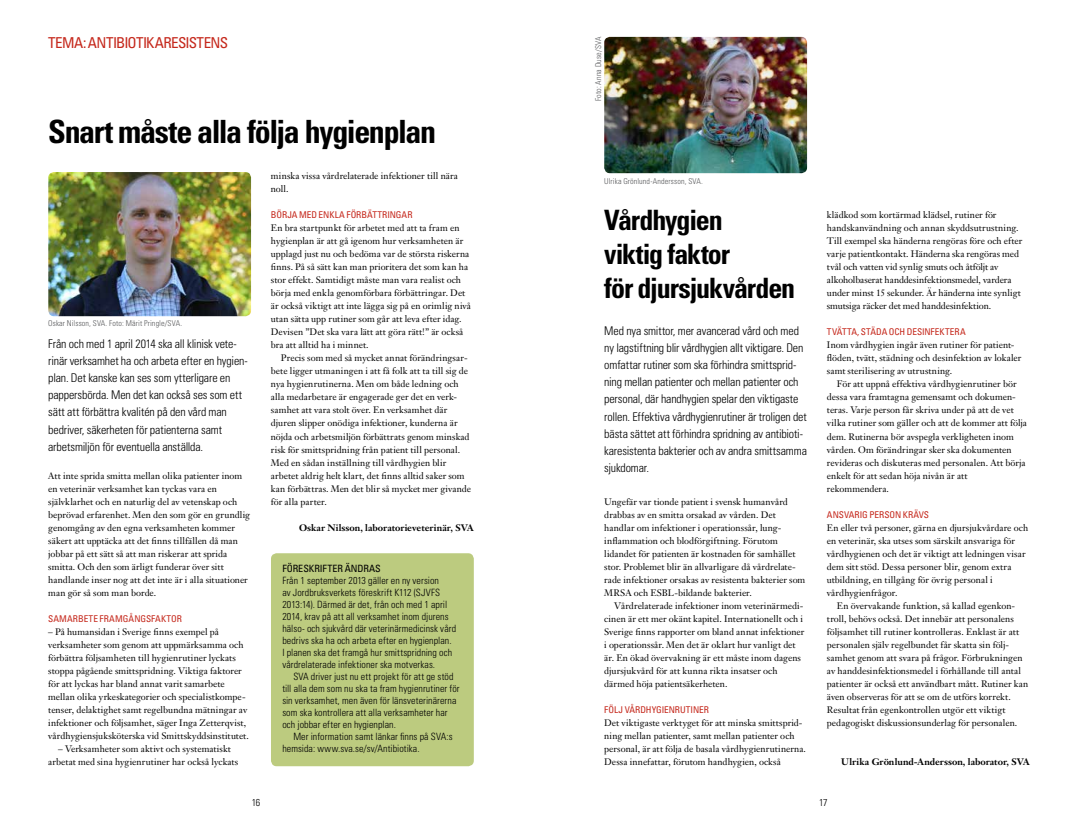
<style>
.page{position:relative;width:1078px;height:823px;background:#fff}
.page>*{position:absolute;margin:0;border:0;box-sizing:border-box;transform-origin:0 0}
.t1{font:700 condensed 32px "Univers LT Std";letter-spacing:-.045em;color:#000}
.t2{font:700 condensed 28px/33.6px "Univers LT Std";letter-spacing:-.04em;color:#000}
.t3{font:condensed 15px "Univers LT Std";letter-spacing:-.04em;color:#c5281c}
.t4{font:300 condensed 12px/17px "Univers LT Std";letter-spacing:-.01em;color:#000}
.t5{font:300 condensed 10px/12px "Univers LT Std";letter-spacing:.005em;color:#000}
.t6{font:condensed 10px "Univers LT Std";color:#000}
.t7{font:9.3px/13px "Janson Text LT Std";letter-spacing:.005em;color:#000}
.t8{font:condensed 9.3px "Univers LT Std";color:#c5281c}
.t9{font:700 9.3px "Janson Text LT Std";letter-spacing:.005em;color:#000}
.t10{font:300 condensed 8px "Univers LT Std";letter-spacing:.015em;color:#58595b}
</style>
<div class="page">
<img style="left:48px;top:172px;width:203px;height:144px">
<div style="left:271px;top:553px;width:202px;height:212px;background:#bccb7f;border-radius:6px"></div>
<img style="left:604px;top:37px;width:202px;height:136px">
<h3 class="t3" style="left:48px;top:33px;width:181px">TEMA: ANTIBIOTIKARESISTENS</h3>
<h1 class="t1" style="left:48px;top:112px;width:389px">Snart måste alla följa hygienplan</h1>
<p class="t10" style="left:48px;top:318px;width:135px">Oskar Nilsson, SVA. Foto: Märit Pringle/SVA.</p>
<p class="t4" style="left:48px;top:335px;width:201px">Från och med 1 april 2014 ska all klinisk vete&shy;rinär verksamhet ha och arbeta efter en hygien&shy;plan. Det kanske kan ses som ytterligare en pappersbörda. Men det kan också ses som ett sätt att förbättra kvalitén på den vård man bedriver, säkerheten för patienterna samt arbetsmiljön för eventuella anställda.</p>
<p class="t7" style="left:48px;top:468px;width:203px">Att inte sprida smitta mellan olika patienter inom en veterinär verksamhet kan tyckas vara en självklarhet och en naturlig del av vetenskap och beprövad erfarenhet. Men den som gör en grundlig genomgång av den egna verksamheten kommer säkert att upptäcka att det finns tillfällen då man jobbar på ett sätt så att man riskerar att sprida smitta. Och den som ärligt funderar över sitt handlande inser nog att det inte är i alla situationer man gör så som man borde.</p>
<p class="t8" style="left:48px;top:612px;width:135px">SAMARBETE FRAMGÅNGSFAKTOR</p>
<p class="t7" style="left:48px;top:624px;width:202px">– På humansidan i Sverige finns exempel på verksamheter som genom att uppmärksamma och förbättra följsamheten till hygienrutiner lyckats stoppa pågående smittspridning. Viktiga faktorer för att lyckas har bland annat varit samarbete mellan olika yrkeskategorier och specialistkompe&shy;tenser, delaktighet samt regelbundna mätningar av infektioner och följsamhet, säger Inga Zetterqvist, vårdhygiensjuksköterska vid Smittskyddsinstitutet.</p>
<p class="t7" style="left:48px;top:741px;width:192px;text-align:center">– Verksamheter som aktivt och systematiskt arbetat med sina hygienrutiner har också lyckats</p>
<p class="t7" style="left:271px;top:169px;width:189px">minska vissa vårdrelaterade infektioner till nära noll.</p>
<p class="t8" style="left:271px;top:209px;width:143px">BÖRJA MED ENKLA FÖRBÄTTRINGAR</p>
<p class="t7" style="left:271px;top:221px;width:202px">En bra startpunkt för arbetet med att ta fram en hygienplan är att gå igenom hur verksamheten är upplagd just nu och bedöma var de största riskerna finns. På så sätt kan man prioritera det som kan ha stor effekt. Samtidigt måste man vara realist och börja med enkla genomförbara förbättringar. Det är också viktigt att inte lägga sig på en orimlig nivå utan sätta upp rutiner som går att leva efter idag.<br>Devisen ”Det ska vara lätt att göra rätt!” är också bra att alltid ha i minnet.</p>
<p class="t7" style="left:271px;top:351px;width:201px;text-indent:10px">Precis som med så mycket annat förändringsar&shy;bete ligger utmaningen i att få folk att ta till sig de nya hygienrutinerna. Men om både ledning och alla medarbetare är engagerade ger det en verk&shy;samhet att vara stolt över. En verksamhet där djuren slipper onödiga infektioner, kunderna är nöjda och arbetsmiljön förbättrats genom minskad risk för smittspridning från patient till personal.<br>Med en sådan inställning till vårdhygien blir arbetet aldrig helt klart, det finns alltid saker som kan förbättras. Men det blir så mycket mer givande för alla parter.</p>
<p class="t9" style="left:299px;top:521px;width:176px">Oskar Nilsson, laboratorieveterinär, SVA</p>
<p class="t6" style="left:282px;top:561px;width:100px">FÖRESKRIFTER ÄNDRAS</p>
<p class="t5" style="left:282px;top:574px;width:175px">Från 1 september 2013 gäller en ny version<br>av Jordbruksverkets föreskrift K112 (SJVFS 2013:14). Därmed är det, från och med 1 april 2014, krav på att all verksamhet inom djurens hälso- och sjukvård där veterinärmedicinsk vård bedrivs ska ha och arbeta efter en hygienplan.<br>I planen ska det framgå hur smittspridning och vårdrelaterade infektioner ska motverkas.</p>
<p class="t5" style="left:282px;top:670px;width:179px;text-indent:11px">SVA driver just nu ett projekt för att ge stöd till alla dem som nu ska ta fram hygienrutiner för sin verksamhet, men även för länsveterinärerna som ska kontrollera att alla verksamheter har och jobbar efter en hygienplan.</p>
<p class="t5" style="left:282px;top:730px;width:172px;text-indent:11px">Mer information samt länkar finns på SVA:s hemsida: www.sva.se/sv/Antibiotika.</p>
<p class="t10" style="left:593px;top:101px;width:66px;rotate:-90deg">Foto: Anna Duse/SVA</p>
<p class="t10" style="left:604px;top:176px;width:100px">Ulrika Grönlund-Andersson, SVA.</p>
<h2 class="t2" style="left:604px;top:203px;width:192px">Vårdhygien<br>viktig faktor<br>för djursjukvården</h2>
<p class="t4" style="left:604px;top:322px;width:204px">Med nya smittor, mer avancerad vård och med ny lagstiftning blir vårdhygien allt viktigare. Den omfattar rutiner som ska förhindra smittsprid&shy;ning mellan patienter och mellan patienter och personal, där handhygien spelar den viktigaste rollen. Effektiva vårdhygienrutiner är troligen det bästa sättet att förhindra spridning av antibioti&shy;karesistenta bakterier och av andra smittsamma sjukdomar.</p>
<p class="t7" style="left:604px;top:494px;width:202px">Ungefär var tionde patient i svensk humanvård drabbas av en smitta orsakad av vården. Det handlar om infektioner i operationssår, lung&shy;inflammation och blodförgiftning. Förutom lidandet för patienten är kostnaden för samhället stor. Problemet blir än allvarligare då vårdrelate&shy;rade infektioner orsakas av resistenta bakterier som MRSA och ESBL-bildande bakterier.</p>
<p class="t7" style="left:604px;top:598px;width:202px;text-indent:10px">Vårdrelaterade infektioner inom veterinärmedi&shy;cinen är ett mer okänt kapitel. Internationellt och i Sverige finns rapporter om bland annat infektioner i operationssår. Men det är oklart hur vanligt det är. En ökad övervakning är ett måste inom dagens djursjukvård för att kunna rikta insatser och därmed höja patientsäkerheten.</p>
<p class="t8" style="left:604px;top:703px;width:106px">FÖLJ VÅRDHYGIENRUTINER</p>
<p class="t7" style="left:604px;top:715px;width:203px">Det viktigaste verktyget för att minska smittsprid&shy;ning mellan patienter, samt mellan patienter och personal, är att följa de basala vårdhygienrutinerna.<br>Dessa innefattar, förutom handhygien, också</p>
<p class="t7" style="left:826px;top:208px;width:197px">klädkod som kortärmad klädsel, rutiner för handskanvändning och annan skyddsutrustning.<br>Till exempel ska händerna rengöras före och efter varje patientkontakt. Händerna ska rengöras med tvål och vatten vid synlig smuts och åtföljt av alkoholbaserat handdesinfektionsmedel, vardera under minst 15 sekunder. Är händerna inte synligt smutsiga räcker det med handdesinfektion.</p>
<p class="t8" style="left:826px;top:326px;width:140px">TVÄTTA, STÄDA OCH DESINFEKTERA</p>
<p class="t7" style="left:826px;top:338px;width:196px">Inom vårdhygien ingår även rutiner för patient&shy;flöden, tvätt, städning och desinfektion av lokaler samt sterilisering av utrustning.</p>
<p class="t7" style="left:826px;top:377px;width:201px;text-indent:10px">För att uppnå effektiva vårdhygienrutiner bör dessa vara framtagna gemensamt och dokumen&shy;teras. Varje person får skriva under på att de vet vilka rutiner som gäller och att de kommer att följa dem. Rutinerna bör avspegla verkligheten inom vården. Om förändringar sker ska dokumenten revideras och diskuteras med personalen. Att börja enkelt för att sedan höja nivån är att rekommendera.</p>
<p class="t8" style="left:826px;top:508px;width:104px">ANSVARIG PERSON KRÄVS</p>
<p class="t7" style="left:826px;top:520px;width:203px">En eller två personer, gärna en djursjukvårdare och en veterinär, ska utses som särskilt ansvariga för vårdhygienen och det är viktigt att ledningen visar dem sitt stöd. Dessa personer blir, genom extra utbildning, en tillgång för övrig personal i vårdhygienfrågor.</p>
<p class="t7" style="left:826px;top:598px;width:203px;text-indent:10px">En övervakande funktion, så kallad egenkon&shy;troll, behövs också. Det innebär att personalens följsamhet till rutiner kontrolleras. Enklast är att personalen själv regelbundet får skatta sin följ&shy;samhet genom att svara på frågor. Förbrukningen av handdesinfektionsmedel i förhållande till antal patienter är också ett användbart mått. Rutiner kan även observeras för att se om de utförs korrekt.<br>Resultat från egenkontrollen utgör ett viktigt pedagogiskt diskussionsunderlag för personalen.</p>
<p class="t9" style="left:841px;top:755px;width:190px">Ulrika Grönlund-Andersson, laborator, SVA</p>
<p class="t5" style="left:252px;top:796px;width:10px">16</p>
<p class="t5" style="left:819px;top:796px;width:10px">17</p>
</div>
